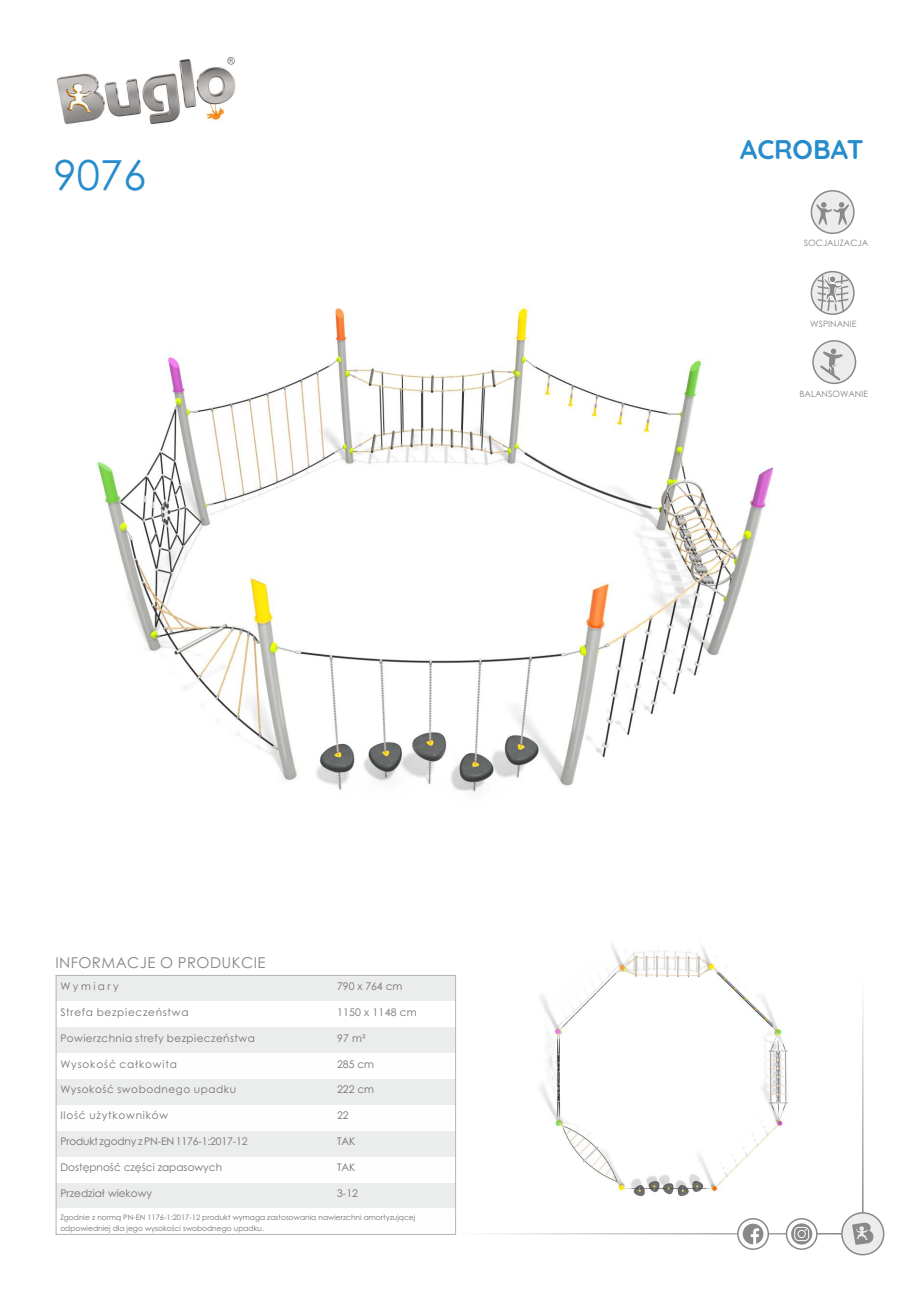
<style>
.page{position:relative;width:920px;height:1290px;background:#fff}
.page>*{position:absolute;margin:0;border:0;box-sizing:border-box;transform-origin:0 0}
.t1{font:41.4px "Century Gothic";color:#278ccc}
.t2{font:700 27px "Quicksand";letter-spacing:-.005em;color:#278ccc}
.t3{font:15px "Century Gothic";letter-spacing:.03em;color:#898989}
.t4{font:10.5px "Century Gothic";letter-spacing:.04em;color:#727271}
.t5{font:10.5px "Century Gothic";color:#727271}
.t6{font:10.5px "Century Gothic";letter-spacing:-.015em;color:#727271}
.t7{font:10.5px "Century Gothic";letter-spacing:.065em;color:#727271}
.t8{font:10.5px "Century Gothic";letter-spacing:.08em;color:#727271}
.t9{font:10.5px "Century Gothic";letter-spacing:.075em;color:#727271}
.t10{font:10.5px "Century Gothic";letter-spacing:.235em;color:#727271}
.t11{font:8.7px "Century Gothic";color:#898989}
.t12{font:7.5px/11.2px "Century Gothic";color:#727271}
</style>
<div class="page">
<hr style="left:456px;top:1233px;width:386px;height:1px;background:#898989">
<img style="left:56px;top:57px;width:180px;height:67px">
<div style="left:841px;top:1212px;width:43px;height:43px;background:#ebecec;border:2px solid #898989;border-radius:50%"></div>
<svg style="left:852px;top:1222px;width:22px;height:23px"></svg>
<svg style="left:737px;top:1218px;width:32px;height:32px"></svg>
<svg style="left:743px;top:1223px;width:20px;height:21px"></svg>
<svg style="left:786px;top:1218px;width:32px;height:32px"></svg>
<svg style="left:791px;top:1223px;width:21px;height:21px"></svg>
<svg style="left:794px;top:1227px;width:15px;height:14px"></svg>
<hr style="left:862px;top:977px;width:1px;height:236px;background:#898989">
<div style="left:56px;top:975px;width:277px;height:26px;background:#ebecec"></div>
<div style="left:333px;top:975px;width:123px;height:26px;background:#ebecec"></div>
<div style="left:56px;top:1027px;width:277px;height:26px;background:#ebecec"></div>
<div style="left:333px;top:1027px;width:123px;height:26px;background:#ebecec"></div>
<div style="left:56px;top:1079px;width:277px;height:26px;background:#ebecec"></div>
<div style="left:333px;top:1079px;width:123px;height:26px;background:#ebecec"></div>
<div style="left:56px;top:1131px;width:277px;height:26px;background:#ebecec"></div>
<div style="left:333px;top:1131px;width:123px;height:26px;background:#ebecec"></div>
<div style="left:56px;top:1182px;width:277px;height:26px;background:#ebecec"></div>
<div style="left:333px;top:1182px;width:123px;height:26px;background:#ebecec"></div>
<hr style="left:56px;top:975px;width:1px;height:260px;background:#b2b3b3">
<svg style="left:455px;top:1208px;width:1px;height:26px"></svg>
<hr style="left:455px;top:975px;width:1px;height:233px;background:#b2b3b3">
<hr style="left:56px;top:1234px;width:400px;height:1px;background:#b2b3b3">
<hr style="left:56px;top:975px;width:400px;height:1px;background:#b2b3b3">
<img style="left:96px;top:305px;width:677px;height:487px">
<img style="left:540px;top:944px;width:248px;height:252px">
<svg style="left:811px;top:190px;width:44px;height:44px"></svg>
<svg style="left:816px;top:202px;width:33px;height:23px"></svg>
<svg style="left:811px;top:271px;width:44px;height:44px"></svg>
<svg style="left:816px;top:274px;width:33px;height:38px"></svg>
<div style="left:829px;top:276px;width:7px;height:7px;background:#898989;border:1px solid #fff;border-radius:50%"></div>
<svg style="left:812px;top:340px;width:44px;height:44px"></svg>
<svg style="left:818px;top:349px;width:25px;height:33px"></svg>
<h1 class="t1" style="left:53px;top:158px;width:94px">9076</h1>
<h3 class="t3" style="left:56px;top:957px;width:212px">INFORMACJE O PRODUKCIE</h3>
<h3 class="t10" style="left:60px;top:982px;width:60px">Wymiary</h3>
<h3 class="t4" style="left:337px;top:982px;width:67px">790 x 764 cm</h3>
<h3 class="t7" style="left:60px;top:1008px;width:130px">Strefa bezpieczeństwa</h3>
<h3 class="t4" style="left:337px;top:1008px;width:81px">1150 x 1148 cm</h3>
<h3 class="t4" style="left:60px;top:1034px;width:196px">Powierzchnia strefy bezpieczeństwa</h3>
<h3 class="t4" style="left:337px;top:1034px;width:30px">97 m²</h3>
<h3 class="t8" style="left:60px;top:1060px;width:118px">Wysokość całkowita</h3>
<h3 class="t4" style="left:337px;top:1060px;width:39px">285 cm</h3>
<h3 class="t4" style="left:60px;top:1085px;width:177px">Wysokość swobodnego upadku</h3>
<h3 class="t4" style="left:337px;top:1085px;width:39px">222 cm</h3>
<h3 class="t9" style="left:60px;top:1111px;width:109px">Ilość użytkowników</h3>
<h3 class="t4" style="left:337px;top:1111px;width:13px">22</h3>
<h3 class="t6" style="left:60px;top:1137px;width:189px">Produkt zgodny z PN-EN 1176-1:2017-12</h3>
<h3 class="t4" style="left:337px;top:1137px;width:20px">TAK</h3>
<h3 class="t5" style="left:60px;top:1163px;width:163px">Dostępność części zapasowych</h3>
<h3 class="t4" style="left:337px;top:1163px;width:20px">TAK</h3>
<h3 class="t5" style="left:60px;top:1189px;width:93px">Przedział wiekowy</h3>
<h3 class="t4" style="left:337px;top:1189px;width:22px">3-12</h3>
<p class="t12" style="left:60px;top:1212px;width:356px">Zgodnie z normą PN-EN 1176-1:2017-12 produkt wymaga zastosowania nawierzchni amortyzującej odpowiedniej dla jego wysokości swobodnego upadku.</p>
<h2 class="t2" style="left:740px;top:132px;width:125px">ACROBAT</h2>
<p class="t11" style="left:804px;top:240px;width:66px">SOCJALIZACJA</p>
<p class="t11" style="left:810px;top:320px;width:48px">WSPINANIE</p>
<p class="t11" style="left:799px;top:390px;width:70px">BALANSOWANIE</p>
</div>
